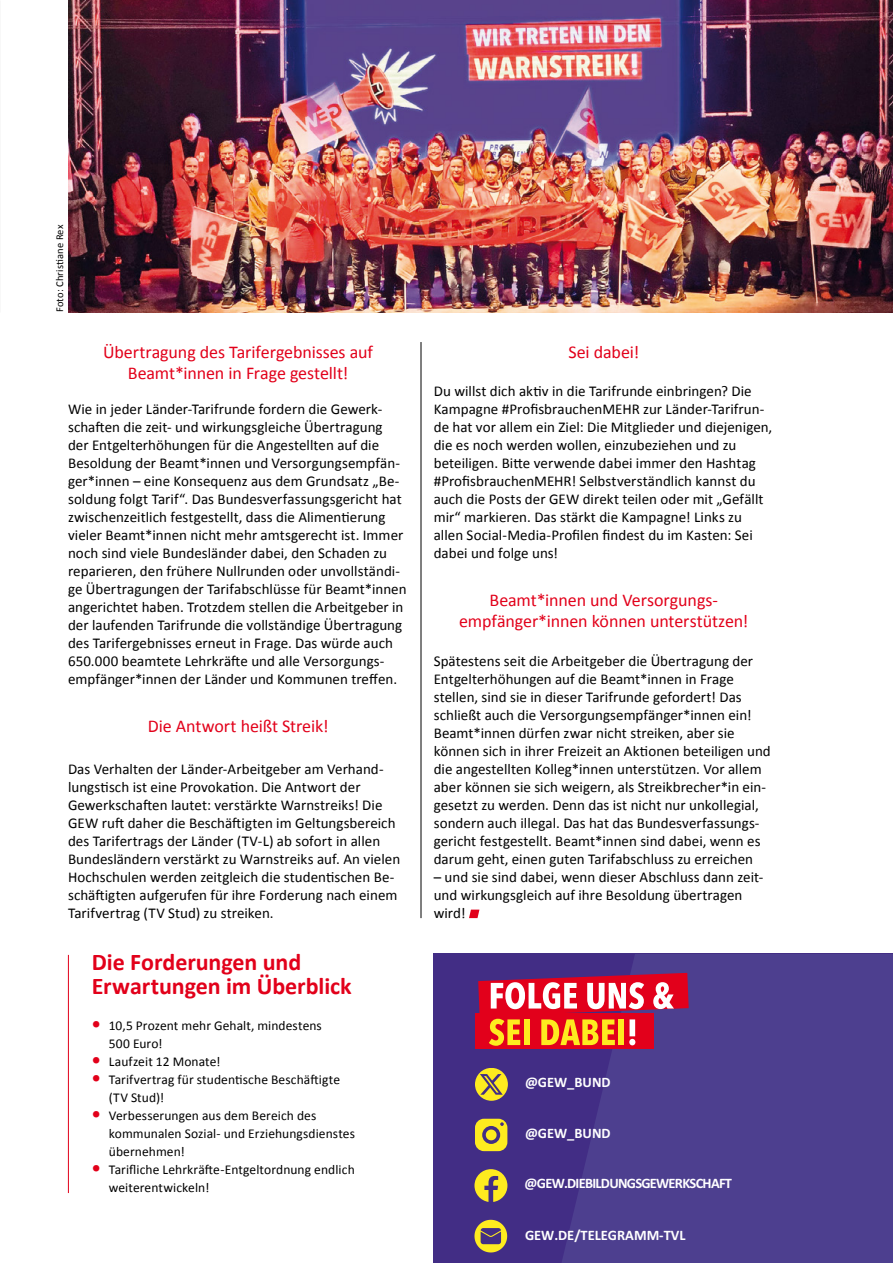
<style>
.page{position:relative;width:893px;height:1263px;background:#fff}
.page>*{position:absolute;margin:0;border:0;box-sizing:border-box;transform-origin:0 0}
._12_Randspalte_Head{font:700 24px/24px "Calibri";letter-spacing:-.005em;color:#e2001a}
._04_Zwischentext_202{font:18px/21px "Calibri";letter-spacing:-.005em;color:#e2001a;text-align:center}
._03_Fließtext_2022{font:15px/18px "Calibri";color:#000}
.t1{font:700 14.4px "Calibri";letter-spacing:-.05em;color:#fff}
.t2{font:700 14.4px "Calibri";color:#fff}
.t3{font:13.5px/18px "Calibri";letter-spacing:.005em;color:#000}
.Autor_Einleitung{font:10.5px "Calibri";letter-spacing:.015em;color:#000}
.s1{font-weight:700;font-size:18px;color:#e2001a}
</style>
<div class="page">
<hr style="left:421px;top:342px;width:1px;height:576px;background:#000">
<div style="left:434px;top:954px;width:459px;height:309px;background:#422d85"></div>
<svg style="left:561px;top:954px;width:332px;height:309px;background:#4c3d8e"></svg>
<div style="left:475px;top:1013px;width:179px;height:35px;background:#e2001b"></div>
<svg style="left:478px;top:973px;width:211px;height:73px"></svg>
<svg style="left:475px;top:1119px;width:32px;height:32px"></svg>
<svg style="left:474px;top:1169px;width:33px;height:33px"></svg>
<div style="left:475px;top:1068px;width:33px;height:33px;background:#feeb1f;border-radius:16px"></div>
<svg style="left:474px;top:1220px;width:33px;height:32px"></svg>
<svg style="left:480px;top:1074px;width:23px;height:21px"></svg>
<img style="left:68px;top:0;width:825px;height:312px">
<hr style="left:68px;top:955px;width:1px;height:238px;background:#e2001a">
<svg style="left:469px;top:909px;width:10px;height:9px"></svg>
<p class="Autor_Einleitung" style="left:53px;top:312px;width:89px;rotate:-90deg">Foto: Christiane Rex</p>
<p class="_04_Zwischentext_202" style="left:103px;top:341px;width:271px">Übertragung des Tarifergebnisses auf<br>Beamt*innen in Frage gestellt!</p>
<p class="_03_Fließtext_2022" style="left:68px;top:400px;width:340px">Wie in jeder Länder-Tarifrunde fordern die Gewerk&shy;schaften die zeit- und wirkungsgleiche Übertragung der Entgelterhöhungen für die Angestellten auf die Besoldung der Beamt*innen und Versorgungsempfän&shy;ger*innen – eine Konsequenz aus dem Grundsatz „Be&shy;soldung folgt Tarif“. Das Bundesverfassungsgericht hat zwischenzeitlich festgestellt, dass die Alimentierung vieler Beamt*innen nicht mehr amtsgerecht ist. Immer noch sind viele Bundesländer dabei, den Schaden zu reparieren, den frühere Nullrunden oder unvollständi&shy;ge Übertragungen der Tarifabschlüsse für Beamt*innen angerichtet haben. Trotzdem stellen die Arbeitgeber in der laufenden Tarifrunde die vollständige Übertragung des Tarifergebnisses erneut in Frage. Das würde auch 650.000 beamtete Lehrkräfte und alle Versorgungs&shy;empfänger*innen der Länder und Kommunen treffen.</p>
<p class="_04_Zwischentext_202" style="left:148px;top:715px;width:182px">Die Antwort heißt Streik!</p>
<p class="_03_Fließtext_2022" style="left:68px;top:760px;width:334px">Das Verhalten der Länder-Arbeitgeber am Verhand&shy;lungstisch ist eine Provokation. Die Antwort der Gewerkschaften lautet: verstärkte Warnstreiks! Die GEW ruft daher die Beschäftigten im Geltungsbereich des Tarifertrags der Länder (TV-L) ab sofort in allen Bundesländern verstärkt zu Warnstreiks auf. An vielen Hochschulen werden zeitgleich die studentischen Be&shy;schäftigten aufgerufen für ihre Forderung nach einem Tarifvertrag (TV Stud) zu streiken.</p>
<p class="_12_Randspalte_Head" style="left:92px;top:950px;width:261px">Die Forderungen und<br>Erwartungen im Überblick</p>
<p class="t3" style="left:109px;top:1016px;width:215px;text-indent:-17px"><span class="s1">•</span> 10,5 Prozent mehr Gehalt, mindestens<br>500 Euro!</p>
<p class="t3" style="left:92px;top:1052px;width:130px"><span class="s1">•</span> Laufzeit 12 Monate!</p>
<p class="t3" style="left:109px;top:1070px;width:233px;text-indent:-17px"><span class="s1">•</span> Tarifvertrag für studentische Beschäftigte (TV Stud)!</p>
<p class="t3" style="left:109px;top:1106px;width:248px;text-indent:-17px"><span class="s1">•</span> Verbesserungen aus dem Bereich des kommunalen Sozial- und Erziehungsdienstes übernehmen!</p>
<p class="t3" style="left:109px;top:1160px;width:247px;text-indent:-17px"><span class="s1">•</span> Tarifliche Lehrkräfte-Entgeltordnung endlich weiterentwickeln!</p>
<p class="_04_Zwischentext_202" style="left:568px;top:341px;width:72px">Sei dabei!</p>
<p class="_03_Fließtext_2022" style="left:434px;top:382px;width:340px">Du willst dich aktiv in die Tarifrunde einbringen? Die Kampagne #ProfisbrauchenMEHR zur Länder-Tarifrun&shy;de hat vor allem ein Ziel: Die Mitglieder und diejenigen, die es noch werden wollen, einzubeziehen und zu beteiligen. Bitte verwende dabei immer den Hashtag #ProfisbrauchenMEHR! Selbstverständlich kannst du auch die Posts der GEW direkt teilen oder mit „Gefällt mir“ markieren. Das stärkt die Kampagne! Links zu allen Social-Media-Profilen findest du im Kasten: Sei dabei und folge uns!</p>
<p class="_04_Zwischentext_202" style="left:459px;top:589px;width:291px">Beamt*innen und Versorgungs&shy;empfänger*innen können unterstützen!</p>
<p class="_03_Fließtext_2022" style="left:434px;top:652px;width:339px">Spätestens seit die Arbeitgeber die Übertragung der Entgelterhöhungen auf die Beamt*innen in Frage stellen, sind sie in dieser Tarifrunde gefordert! Das schließt auch die Versorgungsempfänger*innen ein!<br>Beamt*innen dürfen zwar nicht streiken, aber sie können sich in ihrer Freizeit an Aktionen beteiligen und die angestellten Kolleg*innen unterstützen. Vor allem aber können sie sich weigern, als Streikbrecher*in ein&shy;gesetzt zu werden. Denn das ist nicht nur unkollegial, sondern auch illegal. Das hat das Bundesverfassungs&shy;gericht festgestellt. Beamt*innen sind dabei, wenn es darum geht, einen guten Tarifabschluss zu erreichen</p>
<p class="_03_Fließtext_2022" style="left:434px;top:868px;width:331px">– und sie sind dabei, wenn dieser Abschluss dann zeit&shy;und wirkungsgleich auf ihre Besoldung übertragen wird!</p>
<p class="t1" style="left:525px;top:1073px;width:87px">@GEW_BUND</p>
<p class="t1" style="left:525px;top:1124px;width:87px">@GEW_BUND</p>
<p class="t1" style="left:525px;top:1174px;width:209px">@GEW.DIEBILDUNGSGEWERKSCHAFT</p>
<p class="t2" style="left:525px;top:1225px;width:162px">GEW.DE/TELEGRAMM-TVL</p>
</div>
